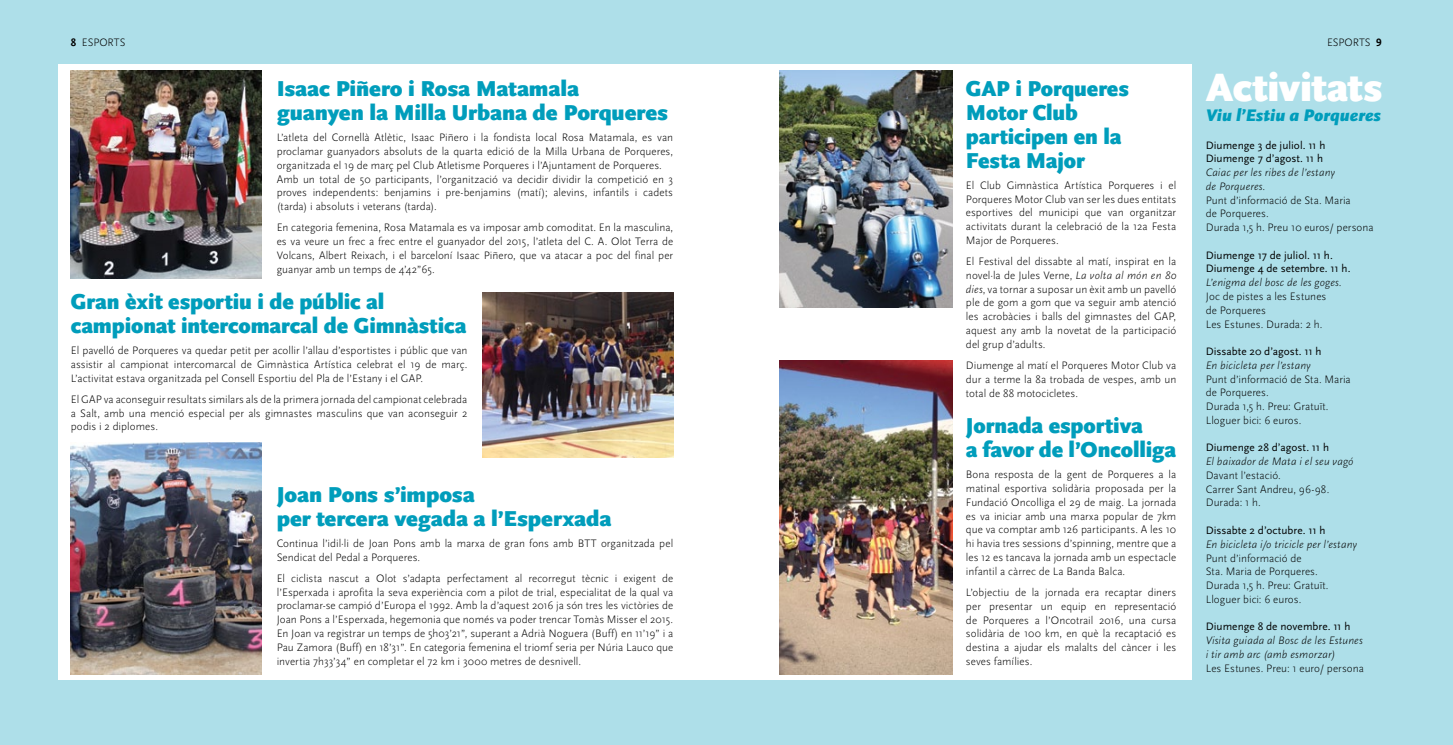
<style>
.page{position:relative;width:1453px;height:745px;background:#fff}
.page>*{position:absolute;margin:0;border:0;box-sizing:border-box;transform-origin:0 0}
.t1{font:900 41.25px "Scala Sans";letter-spacing:-.005em;color:#fff}
.t2{font:900 22.5px/23.8px "Scala Sans";letter-spacing:-.005em;color:#009dbb}
.t3{font:italic 900 17.5px "Scala Sans";color:#009dbb}
.t4{font:300 11.25px/13.8px "Scala Sans";letter-spacing:.005em;color:#000;text-align:justify}
.t5{font:italic 300 11.25px/13.8px "Scala Sans";letter-spacing:.01em;color:#000}
.t6{font:11.25px/13.8px "Scala Sans Pro";color:#000}
.s1{font-family:"Scala Sans Pro";font-weight:700}
.s2{font-style:italic}
</style>
<div class="page">
<div style="left:0;top:0;width:1453px;height:744px;background:#aedfe9"></div>
<div style="left:58px;top:65px;width:1133px;height:614px;background:#fff"></div>
<img style="left:71px;top:71px;width:191px;height:207px">
<img style="left:482px;top:292px;width:191px;height:165px">
<img style="left:71px;top:442px;width:191px;height:231px">
<img style="left:780px;top:361px;width:172px;height:312px">
<img style="left:780px;top:71px;width:172px;height:237px">
<p class="t4" style="left:71px;top:35px;width:56px"><span class="s1">8</span> ESPORTS</p>
<p class="t4" style="left:1327px;top:35px;width:56px">ESPORTS <span class="s1">9</span></p>
<h2 class="t2" style="left:277px;top:78px;width:393px">Isaac Piñero i Rosa Matamala guanyen la Milla Urbana de Porqueres</h2>
<p class="t4" style="left:277px;top:131px;width:398px;text-align:left">L’atleta del Cornellà Atlètic, Isaac Piñero i la fondista local Rosa Matamala, es van proclamar guanyadors absoluts de la quarta edició de la Milla Urbana de Porqueres, organitzada el 19 de març pel Club Atletisme Porqueres i l’Ajuntament de Porqueres.<br>Amb un total de 50 participants, l’organització va decidir dividir la competició en 3 proves independents: benjamins i pre-benjamins (matí); alevins, infantils i cadets (tarda) i absoluts i veterans (tarda).</p>
<p class="t4" style="left:277px;top:221px;width:398px">En categoria femenina, Rosa Matamala es va imposar amb comoditat. En la masculina, es va veure un frec a frec entre el guanyador del 2015, l’atleta del C. A. Olot Terra de Volcans, Albert Reixach, i el barceloní Isaac Piñero, que va atacar a poc del final per guanyar amb un temps de 4’42”65.</p>
<h1 class="t1" style="left:1206px;top:65px;width:178px">Activitats</h1>
<h3 class="t3" style="left:1206px;top:106px;width:177px">Viu l’Estiu a Porqueres</h3>
<p class="t6" style="left:1206px;top:138px;width:121px">Diumenge 3 de juliol. 11 h<br>Diumenge 7 d’agost. 11 h</p>
<p class="t5" style="left:1206px;top:166px;width:131px">Caiac per les ribes de l’estany de Porqueres.</p>
<p class="t4" style="left:1206px;top:193px;width:169px;text-align:left">Punt d’informació de Sta. Maria<br>de Porqueres.<br>Durada 1,5 h. Preu 10 euros/ persona</p>
<p class="t6" style="left:1206px;top:248px;width:146px">Diumenge 17 de juliol. 11 h.<br>Diumenge 4 de setembre. 11 h.</p>
<p class="t5" style="left:1206px;top:276px;width:137px">L’enigma del bosc de les goges.</p>
<p class="t4" style="left:1206px;top:289px;width:122px;text-align:left">Joc de pistes a les Estunes de Porqueres<br>Les Estunes. Durada: 2 h.</p>
<p class="t6" style="left:1206px;top:344px;width:117px">Dissabte 20 d’agost. 11 h</p>
<p class="t5" style="left:1206px;top:358px;width:106px">En bicicleta per l’estany</p>
<p class="t4" style="left:1206px;top:372px;width:147px;text-align:left">Punt d’informació de Sta. Maria de Porqueres.<br>Durada 1,5 h. Preu: Gratuït.<br>Lloguer bici: 6 euros.</p>
<p class="t6" style="left:1206px;top:440px;width:125px">Diumenge 28 d’agost. 11 h</p>
<p class="t5" style="left:1206px;top:454px;width:149px">El baixador de Mata i el seu vagó</p>
<p class="t4" style="left:1206px;top:468px;width:125px;text-align:left">Davant l’estació.<br>Carrer Sant Andreu, 96-98.<br>Durada: 1 h.</p>
<p class="t6" style="left:1206px;top:523px;width:121px">Dissabte 2 d’octubre. 11 h</p>
<p class="t5" style="left:1206px;top:537px;width:153px">En bicicleta i/o tricicle per l’estany</p>
<p class="t4" style="left:1206px;top:551px;width:124px;text-align:left">Punt d’informació de<br>Sta. Maria de Porqueres.<br>Durada 1,5 h. Preu: Gratuït.<br>Lloguer bici: 6 euros.</p>
<p class="t6" style="left:1206px;top:619px;width:146px">Diumenge 8 de novembre. 11 h</p>
<p class="t5" style="left:1206px;top:633px;width:159px">Visita guiada al Bosc de les Estunes i tir amb arc (amb esmorzar)</p>
<p class="t4" style="left:1206px;top:661px;width:160px">Les Estunes. Preu: 1 euro/ persona</p>
<h2 class="t2" style="left:966px;top:78px;width:164px">GAP i Porqueres<br>Motor Club participen en la<br>Festa Major</h2>
<p class="t4" style="left:966px;top:178px;width:212px">El Club Gimnàstica Artística Porqueres i el Porqueres Motor Club van ser les dues entitats esportives del municipi que van organitzar activitats durant la celebració de la 12a Festa Major de Porqueres.</p>
<p class="t4" style="left:966px;top:255px;width:212px">El Festival del dissabte al matí, inspirat en la novel·la de Jules Verne, <span class="s2">La volta al món en 80 dies</span>, va tornar a suposar un èxit amb un pavelló ple de gom a gom que va seguir amb atenció les acrobàcies i balls del gimnastes del GAP, aquest any amb la novetat de la participació del grup d’adults.</p>
<p class="t4" style="left:966px;top:358px;width:212px">Diumenge al matí el Porqueres Motor Club va dur a terme la 8a trobada de vespes, amb un total de 88 motocicletes.</p>
<h2 class="t2" style="left:71px;top:291px;width:397px">Gran èxit esportiu i de públic al campionat intercomarcal de Gimnàstica</h2>
<p class="t4" style="left:71px;top:343px;width:398px">El pavelló de Porqueres va quedar petit per acollir l’allau d’esportistes i públic que van assistir al campionat intercomarcal de Gimnàstica Artística celebrat el 19 de març.<br>L’activitat estava organitzada pel Consell Esportiu del Pla de l’Estany i el GAP.</p>
<p class="t4" style="left:71px;top:392px;width:398px">El GAP va aconseguir resultats similars als de la primera jornada del campionat celebrada a Salt, amb una menció especial per als gimnastes masculins que van aconseguir 2 podis i 2 diplomes.</p>
<h2 class="t2" style="left:966px;top:415px;width:212px">Jornada esportiva<br>a favor de l’Oncolliga</h2>
<p class="t4" style="left:966px;top:467px;width:212px">Bona resposta de la gent de Porqueres a la matinal esportiva solidària proposada per la Fundació Oncolliga el 29 de maig. La jornada es va iniciar amb una marxa popular de 7km que va comptar amb 126 participants. A les 10 hi havia tres sessions d’spinning, mentre que a les 12 es tancava la jornada amb un espectacle infantil a càrrec de La Banda Balca.</p>
<p class="t4" style="left:966px;top:585px;width:212px">L’objectiu de la jornada era recaptar diners per presentar un equip en representació de Porqueres a l’Oncotrail 2016, una cursa solidària de 100 km, en què la recaptació es destina a ajudar els malalts del càncer i les seves famílies.</p>
<h2 class="t2" style="left:277px;top:483px;width:336px">Joan Pons s’imposa<br>per tercera vegada a l’Esperxada</h2>
<p class="t4" style="left:277px;top:536px;width:398px">Continua l’idil·li de Joan Pons amb la marxa de gran fons amb BTT organitzada pel<br>Sendicat del Pedal a Porqueres.</p>
<p class="t4" style="left:277px;top:571px;width:398px">El ciclista nascut a Olot s’adapta perfectament al recorregut tècnic i exigent de l’Esperxada i aprofita la seva experiència com a pilot de trial, especialitat de la qual va proclamar-se campió d’Europa el 1992. Amb la d’aquest 2016 ja són tres les victòries de Joan Pons a l’Esperxada, hegemonia que només va poder trencar Tomàs Misser el 2015.<br>En Joan va registrar un temps de 5h03’21”, superant a Adrià Noguera (Buff) en 11’19” i a Pau Zamora (Buff) en 18’31”. En categoria femenina el triomf seria per Núria Lauco que invertia 7h33’34” en completar el 72 km i 3000 metres de desnivell.</p>
</div>
